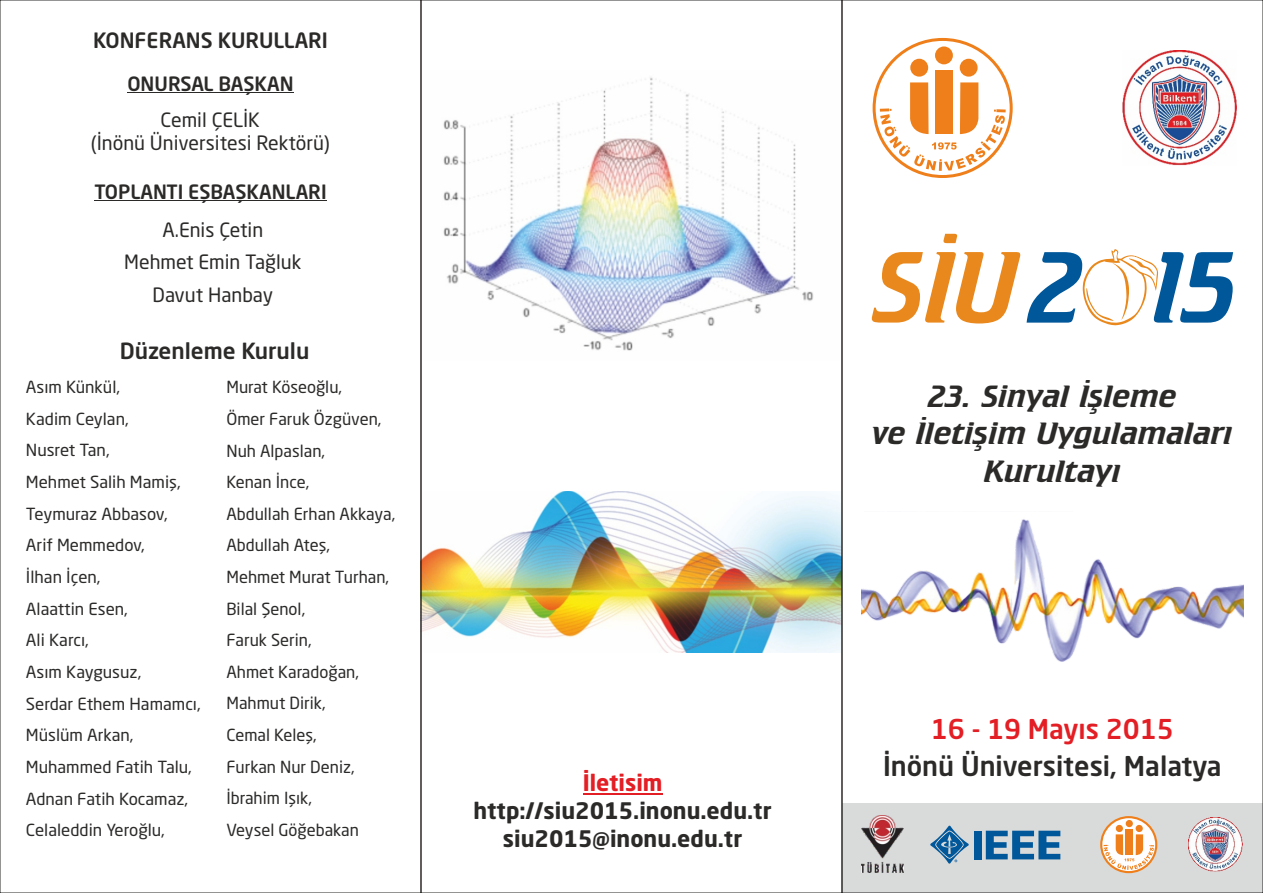
<style>
.page{position:relative;width:1263px;height:893px;background:#fff}
.page>*{position:absolute;margin:0;border:0;box-sizing:border-box;transform-origin:0 0}
.t1{font:italic 101.7px "Crillee BT";color:#e9881c}
.t2{font:italic 30.9px/37.5px "Crillee BT";color:#2b2a29;text-align:center;scale:1.06 1}
.t3{font:500 27px "Neo Sans Pro";color:#2b2a29}
.t4{font:500 27px "Neo Sans Pro";color:#e31e24}
.t5{font:700 22.5px/27.6px "Neo Sans Pro";color:#2b2a29;text-align:center}
.t6{font:700 22.5px "Neo Sans Pro";color:#e31e24}
.t7{font:500 22.05px "Neo Sans Pro";color:#2b2a29}
.t8{font:500 20.85px "Neo Sans Pro";color:#2b2a29}
.t9{font:19.5px/32.4px "Neo Sans Pro";color:#2b2a29;text-align:center}
.t10{font:500 19.5px "Neo Sans Pro";color:#2b2a29}
.t11{font:16.5px/31.7px "Neo Sans Pro";color:#2b2a29}
</style>
<div class="page">
<img style="left:443px;top:77px;width:371px;height:274px">
<img style="left:423px;top:491px;width:417px;height:162px">
<div style="left:842px;top:803px;width:421px;height:90px;background:#d9dada"></div>
<svg style="left:1026px;top:249px;width:207px;height:76px"></svg>
<img style="left:861px;top:519px;width:383px;height:143px">
<div style="left:873px;top:38px;width:140px;height:140px;border:3px solid #ef7f1a;border-radius:50%"></div>
<div style="left:935px;top:70px;width:18px;height:64px;background:#ef7f1a"></div>
<div style="left:910px;top:59px;width:18px;height:18px;background:#ef7f1a;border-radius:50%"></div>
<div style="left:935px;top:46px;width:18px;height:18px;background:#ef7f1a;border-radius:50%"></div>
<div style="left:960px;top:59px;width:18px;height:18px;background:#ef7f1a;border-radius:50%"></div>
<svg style="left:880px;top:82px;width:126px;height:89px"></svg>
<img style="left:1122px;top:51px;width:114px;height:114px">
<img style="left:861px;top:815px;width:43px;height:57px">
<svg style="left:1100px;top:816px;width:57px;height:57px"></svg>
<div style="left:1126px;top:829px;width:7px;height:26px;background:#ef7f1a"></div>
<div style="left:1116px;top:825px;width:7px;height:7px;background:#ef7f1a;border-radius:50%"></div>
<div style="left:1126px;top:820px;width:7px;height:7px;background:#ef7f1a;border-radius:50%"></div>
<div style="left:1135px;top:825px;width:8px;height:7px;background:#ef7f1a;border-radius:50%"></div>
<svg style="left:1103px;top:834px;width:51px;height:36px;background:#f5caa3"></svg>
<img style="left:1188px;top:818px;width:54px;height:54px">
<div style="left:974px;top:831px;width:8px;height:28px;background:#005799"></div>
<svg style="left:986px;top:831px;width:74px;height:28px"></svg>
<svg style="left:930px;top:826px;width:39px;height:38px"></svg>
<hr style="left:127px;top:93px;width:167px;height:1px;background:#2b2a29">
<hr style="left:94px;top:200px;width:233px;height:1px;background:#2b2a29">
<hr style="left:583px;top:793px;width:79px;height:1px;background:#e31e24">
<p class="t8" style="left:93px;top:32px;width:236px">KONFERANS KURULLARI</p>
<p class="t10" style="left:127px;top:76px;width:168px">ONURSAL BAŞKAN</p>
<p class="t9" style="left:91px;top:110px;width:241px;line-height:23.2px">Cemil ÇELİK<br>(İnönü Üniversitesi Rektörü)</p>
<p class="t10" style="left:94px;top:184px;width:234px">TOPLANTI EŞBAŞKANLARI</p>
<p class="t9" style="left:124px;top:216px;width:179px">A.Enis Çetin<br>Mehmet Emin Tağluk<br>Davut Hanbay</p>
<h3 class="t7" style="left:120px;top:342px;width:191px">Düzenleme Kurulu</h3>
<p class="t11" style="left:226px;top:373px;width:170px">Murat Köseoğlu,<br>Ömer Faruk Özgüven,<br>Nuh Alpaslan,<br>Kenan İnce,<br>Abdullah Erhan Akkaya,<br>Abdullah Ateş,<br>Mehmet Murat Turhan,<br>Bilal Şenol,<br>Faruk Serin,<br>Ahmet Karadoğan,<br>Mahmut Dirik,<br>Cemal Keleş,<br>Furkan Nur Deniz,<br>İbrahim Işık,<br>Veysel Göğebakan</p>
<p class="t11" style="left:26px;top:373px;width:176px">Asım Künkül,<br>Kadim Ceylan,<br>Nusret Tan,<br>Mehmet Salih Mamiş,<br>Teymuraz Abbasov,<br>Arif Memmedov,<br>İlhan İçen,<br>Alaattin Esen,<br>Ali Karcı,<br>Asım Kaygusuz,<br>Serdar Ethem Hamamcı,<br>Müslüm Arkan,<br>Muhammed Fatih Talu,<br>Adnan Fatih Kocamaz,<br>Celaleddin Yeroğlu,</p>
<h3 class="t6" style="left:583px;top:774px;width:81px">İletisim</h3>
<h3 class="t5" style="left:474px;top:799px;width:300px">http://siu2015.inonu.edu.tr siu2015@inonu.edu.tr</h3>
<h1 class="t1" style="left:876px;top:245px;width:145px">SİU</h1>
<h2 class="t2" style="left:873px;top:380px;width:341px">23. Sinyal İşleme<br>ve İletişim Uygulamaları<br>Kurultayı</h2>
<h3 class="t4" style="left:931px;top:718px;width:244px">16 - 19 Mayıs 2015</h3>
<h3 class="t3" style="left:883px;top:755px;width:340px">İnönü Üniversitesi, Malatya</h3>
</div>
